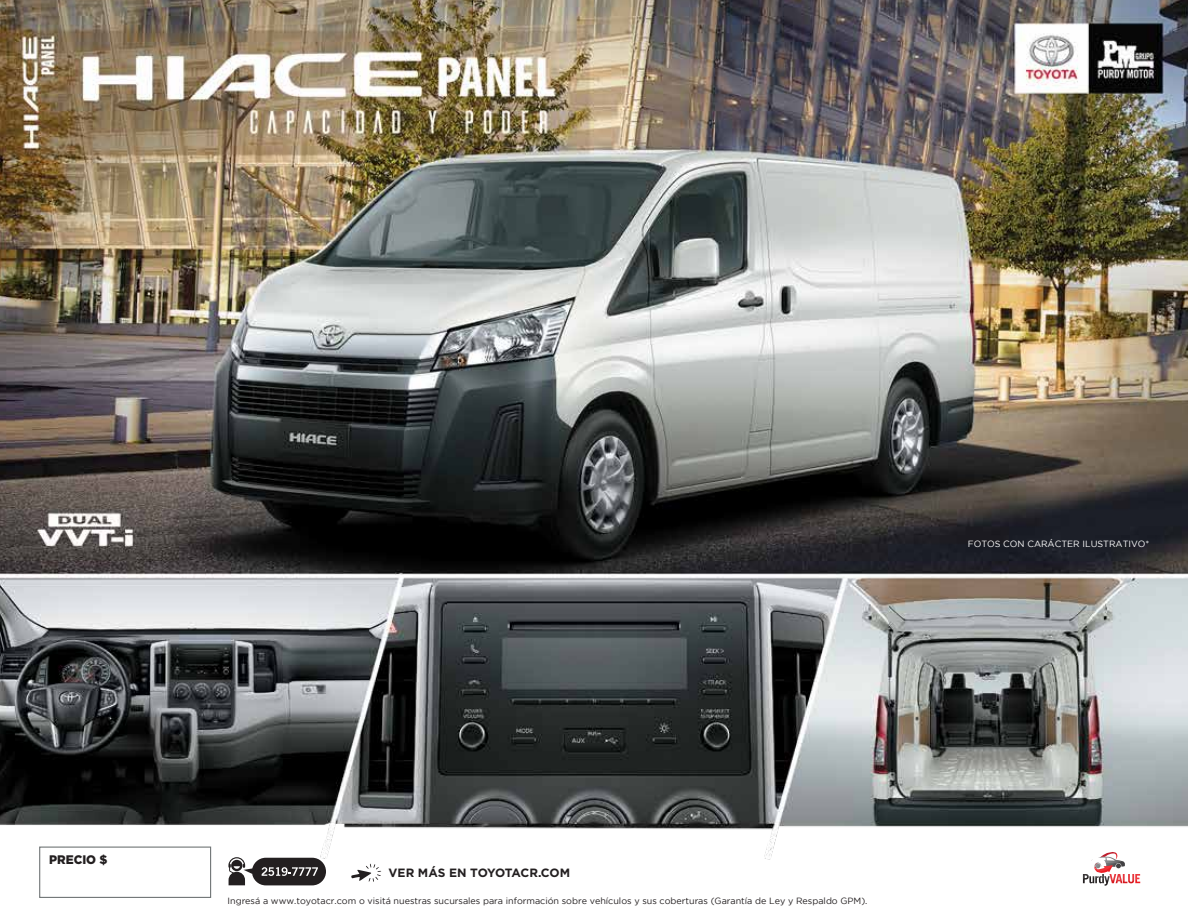
<style>
.page{position:relative;width:1188px;height:918px;background:#fff}
.page>*{position:absolute;margin:0;border:0;box-sizing:border-box;transform-origin:0 0}
.t1{font:900 12.45px "Gotham";color:#231f20;scale:.96 1}
.t2{font:700 12px "Gotham";letter-spacing:-.01em;color:#231f20}
.t3{font:9px "Gotham";color:#231f20}
.t4{font:9px "Gotham";color:#fff}
</style>
<div class="page">
<img style="left:0;top:0;width:1188px;height:898px">
<svg style="left:351px;top:864px;width:30px;height:18px"></svg>
<div style="left:252px;top:858px;width:74px;height:27px;background:#231f20;border-radius:14px"></div>
<svg style="left:262px;top:867px;width:56px;height:9px"></svg>
<svg style="left:228px;top:857px;width:26px;height:28px"></svg>
<svg style="left:1083px;top:851px;width:57px;height:35px"></svg>
<div style="left:39px;top:847px;width:172px;height:51px;border:1px solid #717677"></div>
<p class="t4" style="left:968px;top:539px;width:183px">FOTOS CON CARÁCTER ILUSTRATIVO*</p>
<h1 class="t1" style="left:49px;top:851px;width:62px">PRECIO $</h1>
<h2 class="t2" style="left:389px;top:866px;width:183px">VER MÁS EN TOYOTACR.COM</h2>
<p class="t3" style="left:228px;top:896px;width:641px">Ingresá a www.toyotacr.com o visitá nuestras sucursales para información sobre vehículos y sus coberturas (Garantía de Ley y Respaldo GPM).</p>
</div>
